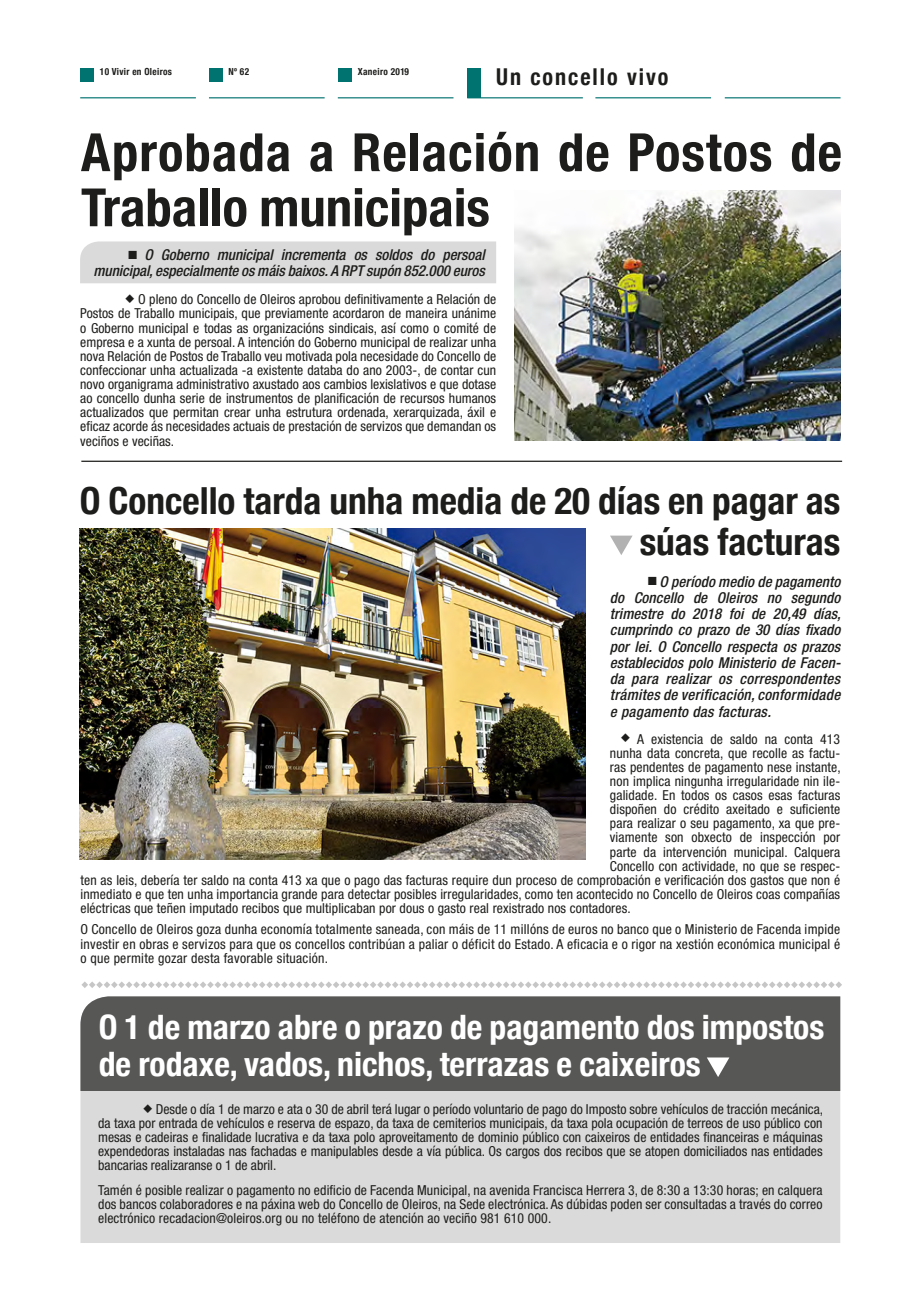
<style>
.page{position:relative;width:904px;height:1312px;background:#fff}
.page>*{position:absolute;margin:0;border:0;box-sizing:border-box;transform-origin:0 0}
.t1{font:700 condensed 52.75px/55px "Helvetica Neue";letter-spacing:.02em;color:#1d1d1b}
.t2{font:700 condensed 37.25px/41.2px "Helvetica Neue";color:#1d1d1b;text-align:right}
.t3{font:700 condensed 33.62px/37.4px "Helvetica Neue";color:#fff}
.t4{font:700 condensed 23.25px "Helvetica Neue";letter-spacing:.09em;color:#1d1d1b;scale:.95 1}
.t5{font:italic 500 condensed 15px/16.2px "Helvetica Neue";letter-spacing:-.005em;color:#1d1d1b;text-align:right}
.t6{font:condensed 13.75px/14.1px "Helvetica Neue";letter-spacing:.01em;color:#1d1d1b;text-align:justify}
.t7{font:700 condensed 9.75px "Helvetica Neue";letter-spacing:.035em;color:#1d1d1b;scale:.95 1}
.s1{font-family:"Monotype Sorts";font-weight:400;font-style:normal;font-stretch:normal;font-size:11.25px}
.s2{font-family:"Monotype Sorts";font-stretch:normal;font-size:12px}
</style>
<div class="page">
<div style="left:80px;top:1090px;width:760px;height:152px;background:#dadada"></div>
<div style="left:80px;top:996px;width:760px;height:94px;background:#575756"></div>
<div style="left:80px;top:241px;width:416px;height:42px;background:#dadada"></div>
<svg style="left:81px;top:981px;width:761px;height:6px"></svg>
<hr style="left:81px;top:460px;width:761px;height:2px;background:#1d1d1b">
<img style="left:80px;top:528px;width:505px;height:331px">
<img style="left:515px;top:191px;width:325px;height:249px">
<svg style="left:610px;top:535px;width:22px;height:20px"></svg>
<svg style="left:707px;top:1057px;width:22px;height:19px"></svg>
<hr style="left:209px;top:97px;width:115px;height:1px;background:#007270">
<hr style="left:338px;top:97px;width:115px;height:1px;background:#007270">
<hr style="left:467px;top:97px;width:116px;height:1px;background:#007270">
<hr style="left:724px;top:97px;width:116px;height:1px;background:#007270">
<div style="left:467px;top:68px;width:13px;height:30px;background:#007270"></div>
<div style="left:209px;top:68px;width:13px;height:13px;background:#007270"></div>
<div style="left:80px;top:68px;width:14px;height:13px;background:#007270"></div>
<div style="left:338px;top:68px;width:13px;height:13px;background:#007270"></div>
<hr style="left:80px;top:97px;width:116px;height:1px;background:#007270">
<hr style="left:595px;top:97px;width:116px;height:1px;background:#007270">
<p class="t7" style="left:100px;top:64px;width:77px">10 Vivir en Oleiros</p>
<p class="t7" style="left:228px;top:64px;width:23px">Nº 62</p>
<p class="t7" style="left:358px;top:64px;width:55px">Xaneiro 2019</p>
<h3 class="t4" style="left:496px;top:57px;width:183px">Un concello vivo</h3>
<h1 class="t1" style="left:81px;top:121px;width:762px">Aprobada a Relación de Postos de<br>Traballo municipais</h1>
<p class="t5" style="left:94px;top:246px;width:392px"><span class="s1">N</span> O Goberno municipal incrementa os soldos do persoal municipal, especialmente os máis baixos. A RPT supón 852.000 euros</p>
<p class="t6" style="left:80px;top:292px;width:417px;text-indent:45px"><span class="s2">U</span> O pleno do Concello de Oleiros aprobou definitivamente a Relación de Postos de Traballo municipais, que previamente acordaron de maneira unánime o Goberno municipal e todas as organizacións sindicais, así como o comité de empresa e a xunta de persoal. A intención do Goberno municipal de realizar unha nova Relación de Postos de Traballo veu motivada pola necesidade do Concello de confeccionar unha actualizada -a existente databa do ano 2003-, de contar cun novo organigrama administrativo axustado aos cambios lexislativos e que dotase ao concello dunha serie de instrumentos de planificación de recursos humanos actualizados que permitan crear unha estrutura ordenada, xerarquizada, áxil e eficaz acorde ás necesidades actuais de prestación de servizos que demandan os veciños e veciñas.</p>
<h2 class="t2" style="left:80px;top:477px;width:762px">O Concello tarda unha media de 20 días en pagar as súas facturas</h2>
<p class="t5" style="left:610px;top:572px;width:232px;text-align:justify;text-indent:38px"><span class="s1">N</span> O período medio de pagamento do Concello de Oleiros no segundo trimestre do 2018 foi de 20,49 días, cumprindo co prazo de 30 días fixado por lei. O Concello respecta os prazos establecidos polo Ministerio de Facen&shy;da para realizar os correspondentes trámites de verificación, conformidade e pagamento das facturas.</p>
<p class="t6" style="left:620px;top:731px;width:221px"><span class="s2">U</span> A existencia de saldo na conta 413</p>
<p class="t6" style="left:610px;top:745px;width:232px">nunha data concreta, que recolle as factu-</p>
<p class="t6" style="left:610px;top:759px;width:232px">ras pendentes de pagamento nese instante,</p>
<p class="t6" style="left:610px;top:773px;width:232px">non implica ningunha irregularidade nin ile-</p>
<p class="t6" style="left:610px;top:787px;width:232px">galidade. En todos os casos esas facturas</p>
<p class="t6" style="left:610px;top:802px;width:232px">dispoñen do crédito axeitado e suficiente</p>
<p class="t6" style="left:610px;top:816px;width:232px">para realizar o seu pagamento, xa que pre-</p>
<p class="t6" style="left:610px;top:830px;width:232px">viamente son obxecto de inspección por</p>
<p class="t6" style="left:610px;top:844px;width:232px">parte da intervención municipal. Calquera</p>
<p class="t6" style="left:610px;top:858px;width:232px">Concello con actividade, no que se respec-</p>
<p class="t6" style="left:80px;top:872px;width:761px">ten as leis, debería ter saldo na conta 413 xa que o pago das facturas require dun proceso de comprobación e verificación dos gastos que non é</p>
<p class="t6" style="left:80px;top:886px;width:761px">inmediato e que ten unha importancia grande para detectar posibles irregularidades, como ten acontecido no Concello de Oleiros coas compañías</p>
<p class="t6" style="left:80px;top:900px;width:552px">eléctricas que teñen imputado recibos que multiplicaban por dous o gasto real rexistrado nos contadores.</p>
<p class="t6" style="left:80px;top:922px;width:761px">O Concello de Oleiros goza dunha economía totalmente saneada, con máis de 11 millóns de euros no banco que o Ministerio de Facenda impide investir en obras e servizos para que os concellos contribúan a paliar o déficit do Estado. A eficacia e o rigor na xestión económica municipal é o que permite gozar desta favorable situación.</p>
<h3 class="t3" style="left:99px;top:1005px;width:727px">O 1 de marzo abre o prazo de pagamento dos impostos de rodaxe, vados, nichos, terrazas e caixeiros</h3>
<p class="t6" style="left:98px;top:1101px;width:726px;text-indent:45px"><span class="s2">U</span> Desde o día 1 de marzo e ata o 30 de abril terá lugar o período voluntario de pago do Imposto sobre vehículos de tracción mecánica, da taxa por entrada de vehículos e reserva de espazo, da taxa de cemiterios municipais, da taxa pola ocupación de terreos de uso público con mesas e cadeiras e finalidade lucrativa e da taxa polo aproveitamento de dominio público con caixeiros de entidades financeiras e máquinas expendedoras instaladas nas fachadas e manipulables desde a vía pública. Os cargos dos recibos que se atopen domiciliados nas entidades bancarias realizaranse o 1 de abril.</p>
<p class="t6" style="left:98px;top:1182px;width:726px">Tamén é posible realizar o pagamento no edificio de Facenda Municipal, na avenida Francisca Herrera 3, de 8:30 a 13:30 horas; en calquera dos bancos colaboradores e na páxina web do Concello de Oleiros, na Sede electrónica. As dúbidas poden ser consultadas a través do correo electrónico recadacion@oleiros.org ou no teléfono de atención ao veciño 981 610 000.</p>
</div>
